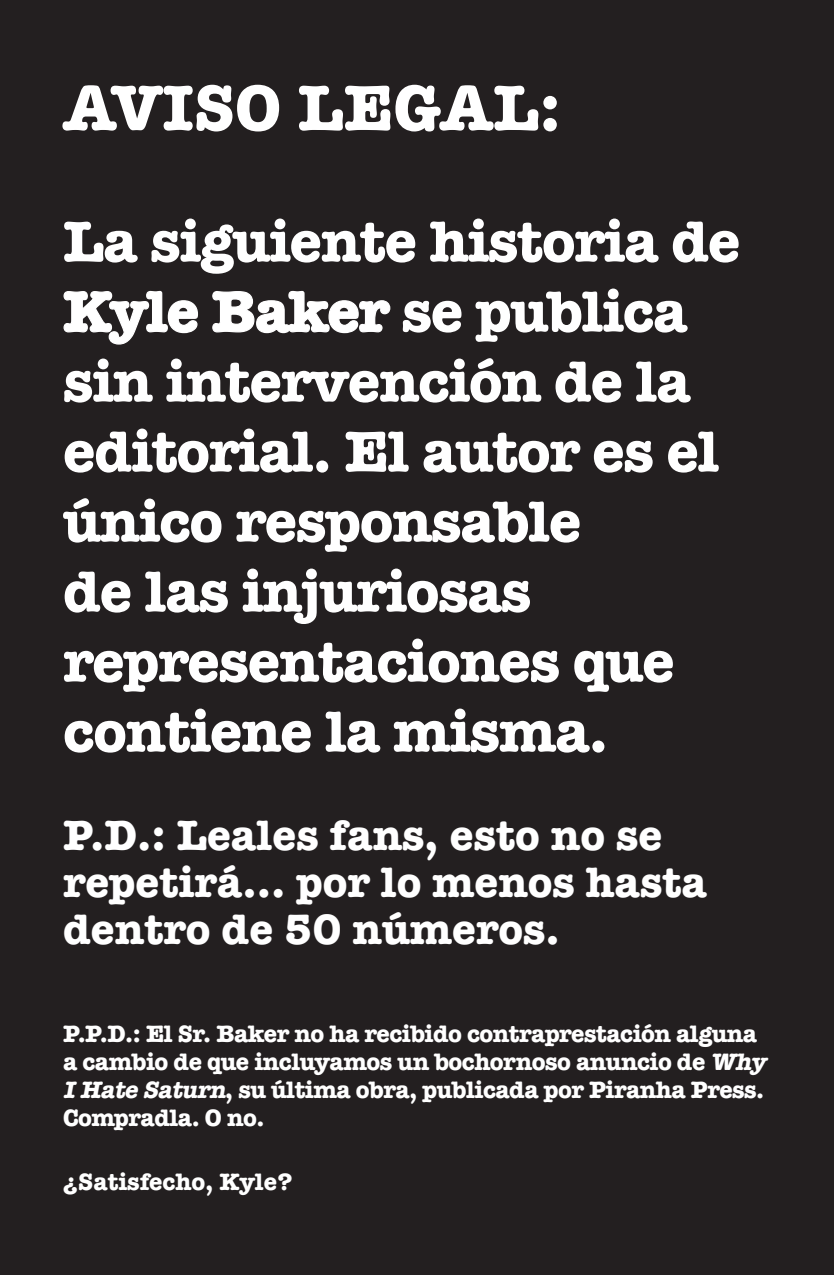
<style>
.page{position:relative;width:834px;height:1275px;background:#fff}
.page>*{position:absolute;margin:0;border:0;box-sizing:border-box;transform-origin:0 0}
.t1{font:700 66.5px "American Typewriter";color:#fff}
.t2{font:700 59.5px/70px "American Typewriter";letter-spacing:-.02em;color:#fff}
.t3{font:700 43.75px/47.2px "American Typewriter";color:#fff}
.t4{font:700 24.5px/28px "American Typewriter";letter-spacing:-.02em;color:#fff}
.t5{font:700 24.5px "American Typewriter";color:#fff}
.s1{font-style:italic}
</style>
<div class="page">
<div style="left:0;top:0;width:833px;height:1275px;background:#231f20"></div>
<p class="t1" style="left:63px;top:51px;width:499px">AVISO LEGAL:</p>
<p class="t2" style="left:63px;top:204px;width:678px">La siguiente historia de<br>Kyle Baker se publica sin intervención de la editorial. El autor es el único responsable</p>
<p class="t2" style="left:63px;top:554px;width:469px">de las injuriosas</p>
<p class="t2" style="left:63px;top:624px;width:613px">representaciones que</p>
<p class="t2" style="left:63px;top:694px;width:546px">contiene la misma.</p>
<p class="t3" style="left:63px;top:809px;width:600px">P.D.: Leales fans, esto no se</p>
<p class="t3" style="left:63px;top:856px;width:645px">repetirá... por lo menos hasta dentro de 50 números.</p>
<p class="t4" style="left:63px;top:1019px;width:711px">P.P.D.: El Sr. Baker no ha recibido contraprestación alguna a cambio de que incluyamos un bochornoso anuncio de <span class="s1">Why IHateSaturn</span>, su última obra, publicada por Piranha Press.<br>Compradla. O no.</p>
<p class="t5" style="left:63px;top:1161px;width:231px">¿Satisfecho, Kyle?</p>
</div>
